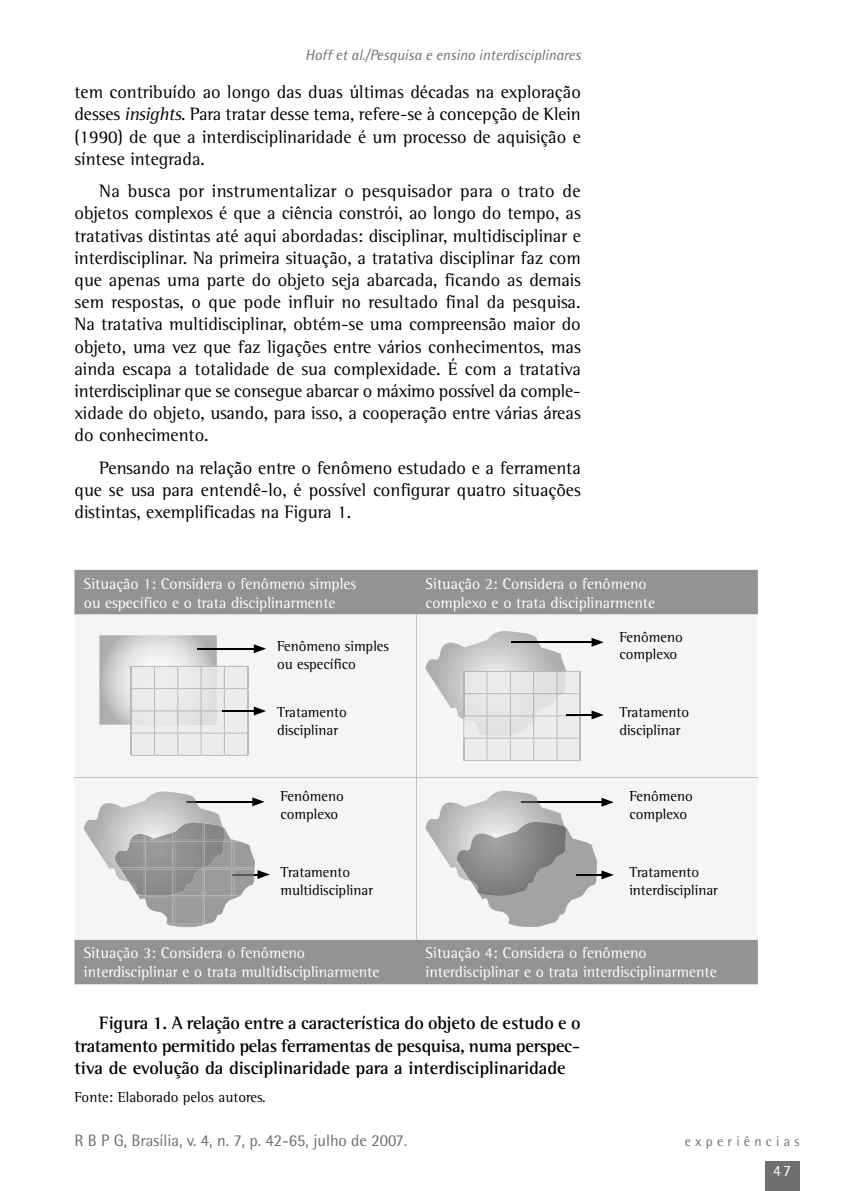
<style>
.page{position:relative;width:844px;height:1191px;background:#fff}
.page>*{position:absolute;margin:0;border:0;box-sizing:border-box;transform-origin:0 0}
.t1{font:18.38px/22.2px "Rotis Semi Serif";color:#000;text-align:justify}
.t2{font:700 18.38px/22.2px "Rotis Semi Serif";letter-spacing:-.005em;color:#000;text-align:justify}
.t3{font:16.62px "Rotis Semi Sans";color:#6f6f6f}
.t4{font:15.75px/18.9px "Rotis Semi Serif";color:#fff}
.t5{font:15.75px "Rotis Semi Sans";color:#fff}
.t6{font:14.88px/17.8px "Rotis Semi Serif";color:#000}
.t7{font:italic 14.88px "Rotis Semi Sans";color:#6f6f6f}
.t8{font:14px "Rotis Semi Sans";letter-spacing:.3em;color:#6f6f6f}
.s1{font-style:italic}
</style>
<div class="page">
<div style="left:764px;top:1161px;width:35px;height:30px;background:#6f6f6f"></div>
<div style="left:74px;top:570px;width:683px;height:414px;background:#939393"></div>
<div style="left:74px;top:614px;width:683px;height:325px;background:#f5f5f4"></div>
<hr style="left:415px;top:614px;width:1px;height:162px;background:#c1c1c1">
<hr style="left:74px;top:776px;width:342px;height:1px;background:#c1c1c1">
<hr style="left:416px;top:776px;width:341px;height:1px;background:#c1c1c1">
<hr style="left:415px;top:777px;width:1px;height:162px;background:#c1c1c1">
<svg style="left:99px;top:635px;width:149px;height:121px;background:#dfdfdf"></svg>
<hr style="left:197px;top:648px;width:59px;height:1px;background:#000">
<svg style="left:254px;top:644px;width:12px;height:9px"></svg>
<hr style="left:222px;top:710px;width:34px;height:2px;background:#000">
<svg style="left:254px;top:706px;width:12px;height:9px"></svg>
<svg style="left:425px;top:631px;width:155px;height:130px"></svg>
<hr style="left:510px;top:641px;width:84px;height:2px;background:#000">
<svg style="left:591px;top:638px;width:12px;height:9px"></svg>
<hr style="left:566px;top:714px;width:28px;height:2px;background:#000">
<svg style="left:591px;top:710px;width:12px;height:9px"></svg>
<svg style="left:83px;top:791px;width:187px;height:136px"></svg>
<svg style="left:425px;top:790px;width:188px;height:137px"></svg>
<img style="left:456px;top:821px;width:110px;height:75px">
<p class="t7" style="left:305px;top:45px;width:277px">Hoff et al./Pesquisa e ensino interdisciplinares</p>
<p class="t1" style="left:74px;top:81px;width:507px">tem contribuído ao longo das duas últimas décadas na exploração desses <span class="s1">insights</span>. Para tratar desse tema, refere-se à concepção de Klein (1990) de que a interdisciplinaridade é um processo de aquisição e síntese integrada.</p>
<p class="t1" style="left:74px;top:180px;width:508px;text-indent:25px">Na busca por instrumentalizar o pesquisador para o trato de objetos complexos é que a ciência constrói, ao longo do tempo, as tratativas distintas até aqui abordadas: disciplinar, multidisciplinar e interdisciplinar. Na primeira situação, a tratativa disciplinar faz com que apenas uma parte do objeto seja abarcada, ficando as demais sem respostas, o que pode influir no resultado final da pesquisa.<br>Na tratativa multidisciplinar, obtém-se uma compreensão maior do objeto, uma vez que faz ligações entre vários conhecimentos, mas ainda escapa a totalidade de sua complexidade. É com a tratativa interdisciplinar que se consegue abarcar o máximo possível da comple&shy;xidade do objeto, usando, para isso, a cooperação entre várias áreas do conhecimento.</p>
<p class="t1" style="left:74px;top:456px;width:508px;text-indent:25px">Pensando na relação entre o fenômeno estudado e a ferramenta que se usa para entendê-lo, é possível configurar quatro situações distintas, exemplificadas na Figura 1.</p>
<p class="t4" style="left:84px;top:574px;width:274px">Situação 1: Considera o fenômeno simples ou específico e o trata disciplinarmente</p>
<p class="t4" style="left:425px;top:574px;width:231px">Situação 2: Considera o fenômeno complexo e o trata disciplinarmente</p>
<p class="t6" style="left:277px;top:637px;width:113px">Fenômeno simples ou específico</p>
<p class="t6" style="left:277px;top:703px;width:71px">Tratamento disciplinar</p>
<p class="t6" style="left:619px;top:627px;width:65px">Fenômeno complexo</p>
<p class="t6" style="left:619px;top:703px;width:71px">Tratamento disciplinar</p>
<p class="t6" style="left:280px;top:787px;width:65px">Fenômeno complexo</p>
<p class="t6" style="left:280px;top:862px;width:94px">Tratamento multidisciplinar</p>
<p class="t6" style="left:629px;top:787px;width:65px">Fenômeno complexo</p>
<p class="t6" style="left:629px;top:863px;width:90px">Tratamento interdisciplinar</p>
<p class="t4" style="left:84px;top:943px;width:297px">Situação 3: Considera o fenômeno interdisciplinar e o trata multidisciplinarmente</p>
<p class="t4" style="left:425px;top:943px;width:292px">Situação 4: Considera o fenômeno interdisciplinar e o trata interdisciplinarmente</p>
<p class="t2" style="left:74px;top:1011px;width:507px;text-indent:25px">Figura 1. A relação entre a característica do objeto de estudo e o tratamento permitido pelas ferramentas de pesquisa, numa perspec&shy;tiva de evolução da disciplinaridade para a interdisciplinaridade</p>
<p class="t6" style="left:74px;top:1087px;width:193px">Fonte: Elaborado pelos autores.</p>
<p class="t3" style="left:74px;top:1130px;width:334px">R B P G, Brasília, v. 4, n. 7, p. 42-65, julho de 2007.</p>
<p class="t8" style="left:684px;top:1133px;width:116px">experiências</p>
<p class="t5" style="left:773px;top:1161px;width:19px">47</p>
</div>
